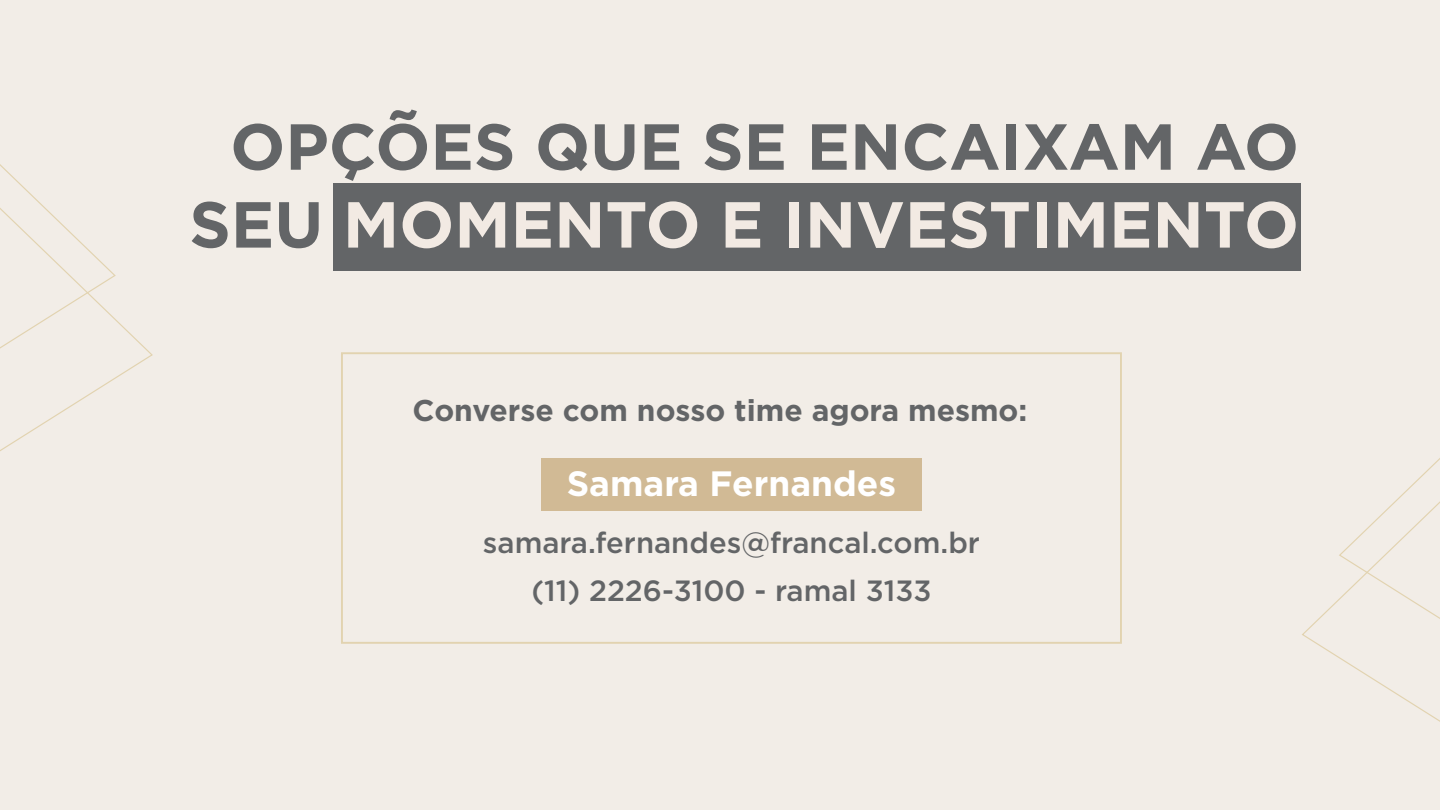
<style>
.page{position:relative;width:1440px;height:810px;background:#f2ede7}
.page>*{position:absolute;margin:0;border:0;box-sizing:border-box;transform-origin:0 0}
.t1{font:700 64.88px/77.8px "Gotham";color:#636567;text-align:right}
.t2{font:700 35.17px "Gotham";color:#fff}
.t3{font:700 30px "Gotham";color:#636567}
.t4{font:500 29.25px/48px "Gotham";color:#636567;text-align:center}
.s1{color:#f2eae3}
</style>
<div class="page">
<svg style="left:0;top:164px;width:153px;height:287px"></svg>
<svg style="left:1302px;top:458px;width:138px;height:264px"></svg>
<div style="left:334px;top:183px;width:967px;height:88px;background:#636567"></div>
<div style="left:541px;top:459px;width:381px;height:52px;background:#d1ba95"></div>
<div style="left:341px;top:352px;width:781px;height:292px;border:2px solid #e2d3b0"></div>
<h1 class="t1" style="left:189px;top:107px;width:1111px">OPÇÕES QUE SE ENCAIXAM AO<br>SEU <span class="s1">MOMENTO E INVESTIMENTO</span></h1>
<p class="t3" style="left:413px;top:391px;width:616px">Converse com nosso time agora mesmo:</p>
<p class="t2" style="left:567px;top:460px;width:331px">Samara Fernandes</p>
<p class="t4" style="left:483px;top:518px;width:499px">samara.fernandes@francal.com.br (11) 2226-3100 - ramal 3133</p>
</div>
